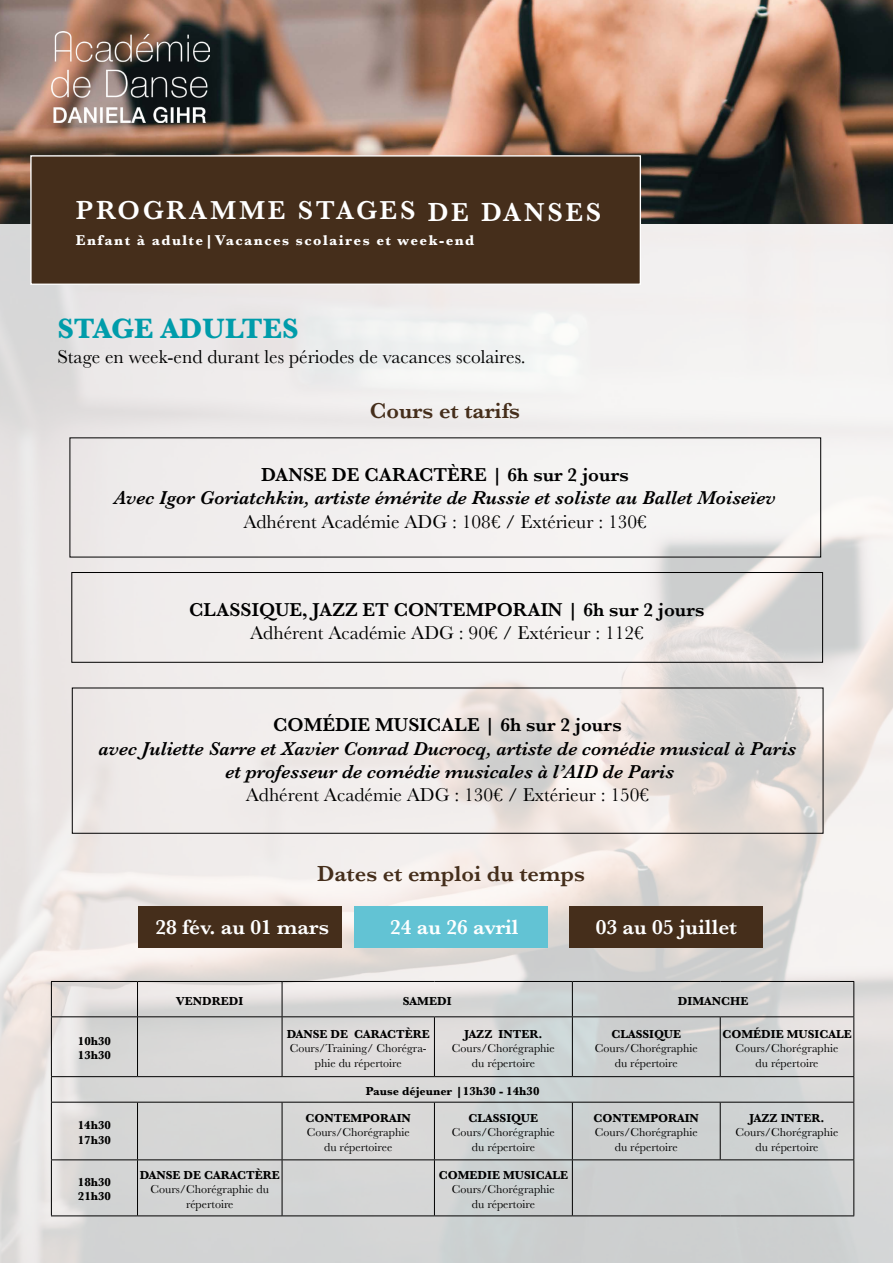
<style>
.page{position:relative;width:893px;height:1263px;background:#fff}
.page>*{position:absolute;margin:0;border:0;box-sizing:border-box;transform-origin:0 0}
.t1{font:700 29.1px "Baskerville";color:#009caa}
.t2{font:600 27px "Baskerville";letter-spacing:.1em;color:#fff}
.t3{font:600 22.5px "Baskerville";color:#452e1b}
.t4{font:600 21.3px "Baskerville";color:#fff}
.t5{font:italic 600 19.35px/23.2px "Baskerville";color:#000;text-align:center}
.t6{font:19.35px "Baskerville";color:#000}
.t7{font:600 19.35px "Baskerville";color:#000}
.t8{font:700 14.7px "Baskerville";letter-spacing:.1em;color:#fff}
.t9{font:12px/14.4px "Baskerville";color:#000;text-align:center}
.t10{font:700 12px/14.4px "Baskerville";color:#000}
</style>
<div class="page">
<img style="left:0;top:223px;width:893px;height:1040px">
<img style="left:0;top:0;width:893px;height:223px">
<div style="left:30px;top:155px;width:611px;height:130px;background:#452e1b;border:1px solid #fff"></div>
<img style="left:51px;top:32px;width:158px;height:90px">
<div style="left:71px;top:572px;width:752px;height:91px;border:1px solid #000"></div>
<div style="left:72px;top:687px;width:751px;height:147px;border:1px solid #000"></div>
<div style="left:139px;top:906px;width:203px;height:42px;background:#452e1b"></div>
<div style="left:354px;top:906px;width:194px;height:42px;background:#62c3d4"></div>
<div style="left:569px;top:906px;width:194px;height:42px;background:#452e1b"></div>
<hr style="left:51px;top:981px;width:87px;height:1px;background:#000">
<hr style="left:51px;top:982px;width:1px;height:34px;background:#000">
<hr style="left:138px;top:981px;width:144px;height:1px;background:#000">
<hr style="left:137px;top:982px;width:1px;height:34px;background:#000">
<hr style="left:282px;top:981px;width:152px;height:1px;background:#000">
<hr style="left:282px;top:982px;width:1px;height:34px;background:#000">
<hr style="left:434px;top:981px;width:138px;height:1px;background:#000">
<hr style="left:572px;top:981px;width:148px;height:1px;background:#000">
<hr style="left:572px;top:982px;width:1px;height:34px;background:#000">
<hr style="left:720px;top:981px;width:134px;height:1px;background:#000">
<hr style="left:853px;top:982px;width:1px;height:34px;background:#000">
<hr style="left:51px;top:1016px;width:87px;height:1px;background:#000">
<hr style="left:51px;top:1017px;width:1px;height:59px;background:#000">
<hr style="left:138px;top:1016px;width:144px;height:1px;background:#000">
<hr style="left:137px;top:1017px;width:1px;height:59px;background:#000">
<hr style="left:282px;top:1016px;width:152px;height:1px;background:#000">
<hr style="left:282px;top:1017px;width:1px;height:59px;background:#000">
<hr style="left:434px;top:1016px;width:138px;height:1px;background:#000">
<hr style="left:434px;top:1017px;width:1px;height:59px;background:#000">
<hr style="left:572px;top:1016px;width:148px;height:1px;background:#000">
<hr style="left:572px;top:1017px;width:1px;height:59px;background:#000">
<hr style="left:720px;top:1016px;width:134px;height:1px;background:#000">
<hr style="left:720px;top:1017px;width:1px;height:59px;background:#000">
<hr style="left:853px;top:1017px;width:1px;height:59px;background:#000">
<hr style="left:51px;top:1076px;width:87px;height:1px;background:#000">
<svg style="left:51px;top:1077px;width:1px;height:25px"></svg>
<hr style="left:138px;top:1076px;width:144px;height:1px;background:#000">
<hr style="left:282px;top:1076px;width:152px;height:1px;background:#000">
<hr style="left:434px;top:1076px;width:138px;height:1px;background:#000">
<hr style="left:572px;top:1076px;width:148px;height:1px;background:#000">
<hr style="left:720px;top:1076px;width:134px;height:1px;background:#000">
<svg style="left:853px;top:1077px;width:1px;height:25px"></svg>
<hr style="left:51px;top:1102px;width:87px;height:1px;background:#000">
<hr style="left:51px;top:1102px;width:1px;height:57px;background:#000">
<hr style="left:138px;top:1102px;width:144px;height:1px;background:#000">
<hr style="left:137px;top:1102px;width:1px;height:57px;background:#000">
<hr style="left:282px;top:1102px;width:152px;height:1px;background:#000">
<hr style="left:282px;top:1102px;width:1px;height:57px;background:#000">
<hr style="left:434px;top:1102px;width:138px;height:1px;background:#000">
<hr style="left:434px;top:1102px;width:1px;height:57px;background:#000">
<hr style="left:572px;top:1102px;width:148px;height:1px;background:#000">
<hr style="left:572px;top:1102px;width:1px;height:57px;background:#000">
<hr style="left:720px;top:1102px;width:134px;height:1px;background:#000">
<hr style="left:720px;top:1102px;width:1px;height:57px;background:#000">
<hr style="left:853px;top:1102px;width:1px;height:57px;background:#000">
<hr style="left:51px;top:1159px;width:87px;height:1px;background:#000">
<hr style="left:51px;top:1160px;width:1px;height:55px;background:#000">
<hr style="left:138px;top:1159px;width:144px;height:1px;background:#000">
<hr style="left:137px;top:1160px;width:1px;height:55px;background:#000">
<hr style="left:282px;top:1159px;width:152px;height:1px;background:#000">
<hr style="left:282px;top:1160px;width:1px;height:55px;background:#000">
<hr style="left:434px;top:1159px;width:138px;height:1px;background:#000">
<hr style="left:434px;top:1160px;width:1px;height:55px;background:#000">
<hr style="left:572px;top:1159px;width:148px;height:1px;background:#000">
<hr style="left:572px;top:1160px;width:1px;height:55px;background:#000">
<hr style="left:720px;top:1159px;width:134px;height:1px;background:#000">
<hr style="left:853px;top:1160px;width:1px;height:55px;background:#000">
<hr style="left:51px;top:1215px;width:87px;height:1px;background:#000">
<hr style="left:138px;top:1215px;width:144px;height:1px;background:#000">
<hr style="left:282px;top:1215px;width:152px;height:1px;background:#000">
<hr style="left:434px;top:1215px;width:138px;height:1px;background:#000">
<hr style="left:572px;top:1215px;width:148px;height:1px;background:#000">
<hr style="left:720px;top:1215px;width:134px;height:1px;background:#000">
<h2 class="t2" style="left:76px;top:191px;width:527px">PROGRAMME STAGES DE DANSES</h2>
<p class="t8" style="left:76px;top:230px;width:400px">Enfant à adulte|Vacances scolaires et week-end</p>
<h1 class="t1" style="left:57px;top:308px;width:243px">STAGE ADULTES</h1>
<h3 class="t6" style="left:57px;top:345px;width:470px">Stage en week-end durant les périodes de vacances scolaires.</h3>
<h3 class="t3" style="left:370px;top:394px;width:152px">Cours et tarifs</h3>
<h3 class="t7" style="left:261px;top:461px;width:369px">DANSE DE CARACTÈRE | 6h sur 2 jours</h3>
<h3 class="t5" style="left:114px;top:486px;width:663px">Avec Igor Goriatchkin, artiste émérite de Russie et soliste au Ballet Moiseïev</h3>
<h3 class="t6" style="left:243px;top:509px;width:405px">Adhérent Académie ADG : 108€ / Extérieur : 130€</h3>
<h3 class="t7" style="left:189px;top:596px;width:517px">CLASSIQUE, JAZZ ET CONTEMPORAIN | 6h sur 2 jours</h3>
<h3 class="t6" style="left:250px;top:620px;width:395px">Adhérent Académie ADG : 90€ / Extérieur : 112€</h3>
<h3 class="t7" style="left:273px;top:711px;width:350px">COMÉDIE MUSICALE | 6h sur 2 jours</h3>
<h3 class="t5" style="left:98px;top:737px;width:699px">avec Juliette Sarre et Xavier Conrad Ducrocq, artiste de comédie musical à Paris et professeur de comédie musicales à l’AID de Paris</h3>
<h3 class="t6" style="left:246px;top:782px;width:405px">Adhérent Académie ADG : 130€ / Extérieur : 150€</h3>
<h3 class="t3" style="left:317px;top:858px;width:269px">Dates et emploi du temps</h3>
<h3 class="t4" style="left:155px;top:912px;width:175px">28 fév. au 01 mars</h3>
<h3 class="t4" style="left:390px;top:912px;width:130px">24 au 26 avril</h3>
<h3 class="t4" style="left:596px;top:912px;width:143px">03 au 05 juillet</h3>
<p class="t10" style="left:78px;top:1034px;width:35px">10h30<br>13h30</p>
<p class="t10" style="left:78px;top:1118px;width:35px">14h30<br>17h30</p>
<p class="t10" style="left:78px;top:1175px;width:35px">18h30<br>21h30</p>
<p class="t10" style="left:176px;top:993px;width:68px">VENDREDI</p>
<p class="t10" style="left:403px;top:993px;width:50px">SAMEDI</p>
<p class="t10" style="left:678px;top:993px;width:72px">DIMANCHE</p>
<p class="t10" style="left:287px;top:1027px;width:145px">DANSE DE CARACTÈRE</p>
<p class="t9" style="left:290px;top:1041px;width:138px">Cours/Training/ Chorégra&shy;phie du répertoire</p>
<p class="t10" style="left:464px;top:1027px;width:80px">JAZZ INTER.</p>
<p class="t9" style="left:452px;top:1041px;width:104px">Cours/Chorégraphie du répertoire</p>
<p class="t10" style="left:366px;top:1084px;width:175px">Pause déjeuner |13h30 - 14h30</p>
<p class="t10" style="left:140px;top:1168px;width:142px">DANSE DE CARACTÈRE</p>
<p class="t9" style="left:151px;top:1182px;width:120px">Cours/Chorégraphie du répertoire</p>
<p class="t10" style="left:306px;top:1111px;width:107px">CONTEMPORAIN</p>
<p class="t9" style="left:307px;top:1125px;width:104px">Cours/Chorégraphie du répertoiree</p>
<p class="t10" style="left:469px;top:1111px;width:71px">CLASSIQUE</p>
<p class="t9" style="left:452px;top:1125px;width:104px">Cours/Chorégraphie du répertoire</p>
<p class="t10" style="left:439px;top:1168px;width:131px">COMEDIE MUSICALE</p>
<p class="t9" style="left:452px;top:1182px;width:104px">Cours/Chorégraphie du répertoire</p>
<p class="t10" style="left:611px;top:1027px;width:71px">CLASSIQUE</p>
<p class="t9" style="left:595px;top:1041px;width:104px">Cours/Chorégraphie du répertoire</p>
<p class="t10" style="left:594px;top:1111px;width:107px">CONTEMPORAIN</p>
<p class="t9" style="left:595px;top:1125px;width:104px">Cours/Chorégraphie du répertoire</p>
<p class="t10" style="left:722px;top:1027px;width:131px">COMÉDIE MUSICALE</p>
<p class="t9" style="left:735px;top:1041px;width:104px">Cours/Chorégraphie du répertoire</p>
<p class="t10" style="left:749px;top:1111px;width:77px">JAZZ INTER.</p>
<p class="t9" style="left:735px;top:1125px;width:104px">Cours/Chorégraphie du répertoire</p>
</div>
